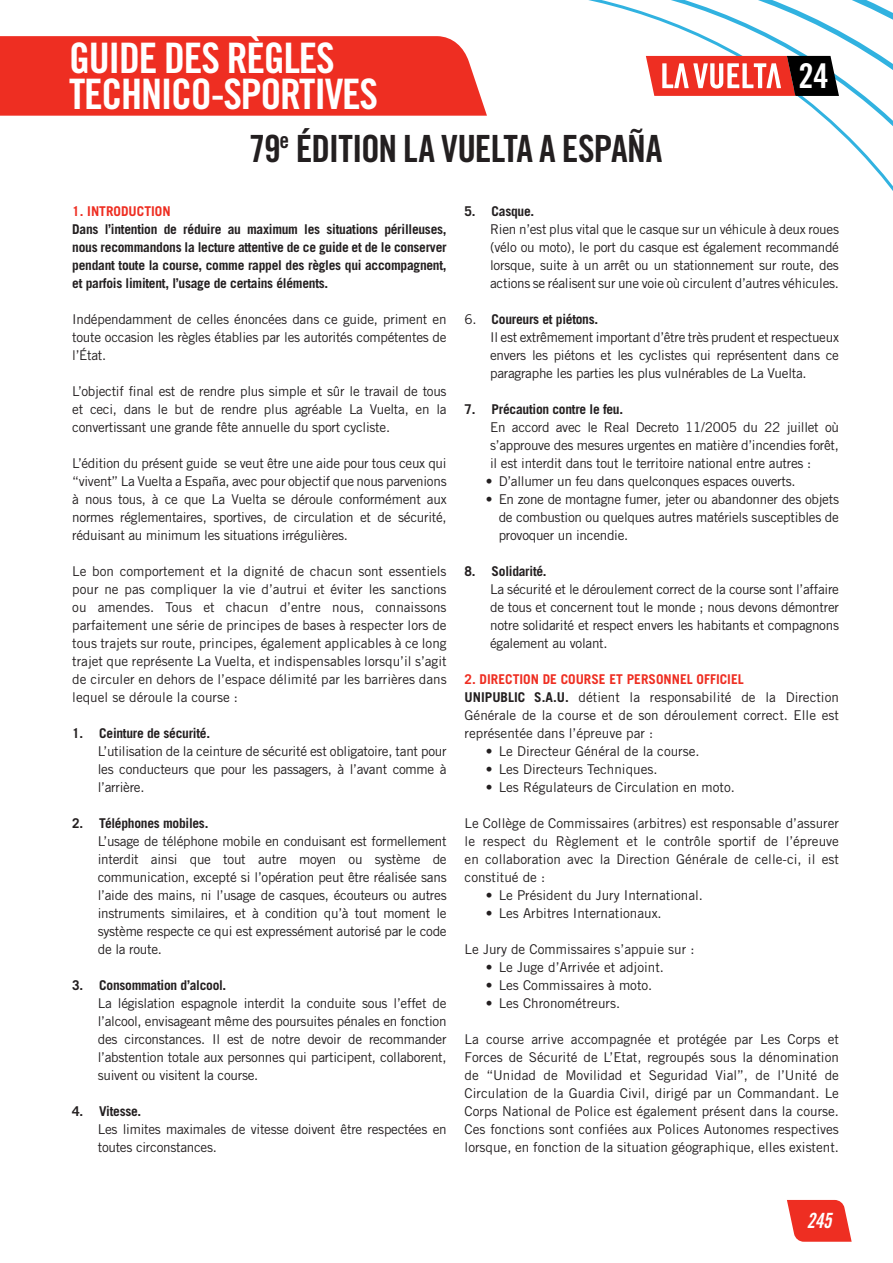
<style>
.page{position:relative;width:893px;height:1263px;background:#fff}
.page>*{position:absolute;margin:0;border:0;box-sizing:border-box;transform-origin:0 0}
.t1{font:42px/36px "Trade Gothic LT Pro Bd Cn 20";letter-spacing:-.03em;color:#fff}
.t2{font:37.5px "Trade Gothic LT Pro Bd Cn 20";letter-spacing:-.025em;color:#231f20}
.t3{font:34.2px "Trade Gothic LT Pro Bd Cn 20";color:#fff}
.t4{font:21px "Trade Gothic LT Pro Bd Cn 20 Obl";color:#fff;scale:.9 1}
.t5{font:13.5px/18px "Trade Gothic LT Pro";letter-spacing:-.02em;color:#231f20;text-align:justify}
.t6{font:13.5px/18px "Trade Gothic LT Pro";color:#231f20}
.t7{font:700 13.5px/18px "Trade Gothic LT Pro";letter-spacing:-.02em;color:#231f20;text-align:justify}
.t8{font:700 13.5px "Trade Gothic LT Pro";color:#ee2e22}
.s1{font-weight:700}
.s2{font-weight:700;color:#ee2e22}
</style>
<div class="page">
<svg style="left:588px;top:0;width:305px;height:191px"></svg>
<svg style="left:787px;top:1200px;width:65px;height:42px;background:#f04e44"></svg>
<svg style="left:646px;top:56px;width:193px;height:40px"></svg>
<div style="left:0;top:36px;width:487px;height:80px;background:#ee2e22"></div>
<h1 class="t1" style="left:69px;top:40px;width:311px">GUIDE DES RÈGLES<br>TECHNICO-SPORTIVES</h1>
<h2 class="t2" style="left:249px;top:125px;width:415px">79<sup>e</sup> ÉDITION LA VUELTA A ESPAÑA</h2>
<h3 class="t3" style="left:798px;top:55px;width:32px">24</h3>
<p class="t8" style="left:72px;top:203px;width:100px">1. INTRODUCTION</p>
<p class="t7" style="left:72px;top:220px;width:376px">Dans l’intention de réduire au maximum les situations périlleuses, nous recommandons la lecture attentive de ce guide et de le conserver pendant toute la course, comme rappel des règles qui accompagnent, et parfois limitent, l’usage de certains éléments.</p>
<p class="t5" style="left:72px;top:310px;width:376px">Indépendamment de celles énoncées dans ce guide, priment en toute occasion les règles établies par les autorités compétentes de l’État.</p>
<p class="t5" style="left:72px;top:382px;width:376px">L’objectif final est de rendre plus simple et sûr le travail de tous et ceci, dans le but de rendre plus agréable La Vuelta, en la convertissant une grande fête annuelle du sport cycliste.</p>
<p class="t5" style="left:72px;top:454px;width:376px">L’édition du présent guide se veut être une aide pour tous ceux qui “vivent” La Vuelta a España, avec pour objectif que nous parvenions à nous tous, à ce que La Vuelta se déroule conformément aux normes réglementaires, sportives, de circulation et de sécurité, réduisant au minimum les situations irrégulières.</p>
<p class="t5" style="left:72px;top:562px;width:376px">Le bon comportement et la dignité de chacun sont essentiels pour ne pas compliquer la vie d’autrui et éviter les sanctions ou amendes. Tous et chacun d’entre nous, connaissons parfaitement une série de principes de bases à respecter lors de tous trajets sur route, principes, également applicables à ce long trajet que représente La Vuelta, et indispensables lorsqu’il s’agit de circuler en dehors de l’espace délimité par les barrières dans lequel se déroule la course :</p>
<p class="t7" style="left:72px;top:724px;width:139px">1. Ceinture de sécurité.</p>
<p class="t5" style="left:98px;top:742px;width:350px">L’utilisation de la ceinture de sécurité est obligatoire, tant pour les conducteurs que pour les passagers, à l’avant comme à l’arrière.</p>
<p class="t7" style="left:72px;top:814px;width:138px">2. Téléphones mobiles.</p>
<p class="t5" style="left:98px;top:832px;width:350px">L’usage de téléphone mobile en conduisant est formellement interdit ainsi que tout autre moyen ou système de communication, excepté si l’opération peut être réalisée sans l’aide des mains, ni l’usage de casques, écouteurs ou autres instruments similaires, et à condition qu’à tout moment le système respecte ce qui est expressément autorisé par le code de la route.</p>
<p class="t7" style="left:72px;top:976px;width:156px">3. Consommation d’alcool.</p>
<p class="t5" style="left:98px;top:994px;width:350px">La législation espagnole interdit la conduite sous l’effet de l’alcool, envisageant même des poursuites pénales en fonction des circonstances. Il est de notre devoir de recommander l’abstention totale aux personnes qui participent, collaborent, suivent ou visitent la course.</p>
<p class="t7" style="left:72px;top:1102px;width:71px">4. Vitesse.</p>
<p class="t5" style="left:98px;top:1120px;width:350px">Les limites maximales de vitesse doivent être respectées en toutes circonstances.</p>
<p class="t7" style="left:465px;top:202px;width:71px">5. Casque.</p>
<p class="t5" style="left:490px;top:220px;width:350px">Rien n’est plus vital que le casque sur un véhicule à deux roues (vélo ou moto), le port du casque est également recommandé lorsque, suite à un arrêt ou un stationnement sur route, des actions se réalisent sur une voie où circulent d’autres véhicules.</p>
<p class="t5" style="left:490px;top:310px;width:350px;text-align:left;text-indent:-26px">6. <span class="s1">Coureurs et piétons.<br></span>Il est extrêmement important d’être très prudent et respectueux envers les piétons et les cyclistes qui représentent dans ce paragraphe les parties les plus vulnérables de La Vuelta.</p>
<p class="t7" style="left:465px;top:400px;width:160px">7. Précaution contre le feu.</p>
<p class="t5" style="left:490px;top:418px;width:350px">En accord avec le Real Decreto 11/2005 du 22 juillet où s’approuve des mesures urgentes en matière d’incendies forêt, il est interdit dans tout le territoire national entre autres :</p>
<p class="t5" style="left:486px;top:472px;width:311px">• D’allumer un feu dans quelconques espaces ouverts.</p>
<p class="t5" style="left:499px;top:490px;width:342px;text-indent:-13px">• En zone de montagne fumer, jeter ou abandonner des objets de combustion ou quelques autres matériels susceptibles de provoquer un incendie.</p>
<p class="t7" style="left:465px;top:562px;width:84px">8. Solidarité.</p>
<p class="t5" style="left:490px;top:580px;width:350px">La sécurité et le déroulement correct de la course sont l’affaire de tous et concernent tout le monde ; nous devons démontrer notre solidarité et respect envers les habitants et compagnons également au volant.</p>
<p class="t6" style="left:465px;top:670px;width:376px"><span class="s2">2. DIRECTION DE COURSE ET PERSONNEL OFFICIEL<br></span><span class="s1">UNIPUBLIC S.A.U.</span> détient la responsabilité de la Direction Générale de la course et de son déroulement correct. Elle est représentée dans l’épreuve par :</p>
<p class="t6" style="left:486px;top:742px;width:215px">• Le Directeur Général de la course.</p>
<p class="t6" style="left:486px;top:760px;width:173px">• Les Directeurs Techniques.</p>
<p class="t6" style="left:486px;top:778px;width:250px">• Les Régulateurs de Circulation en moto.</p>
<p class="t5" style="left:465px;top:814px;width:376px">Le Collège de Commissaires (arbitres) est responsable d’assurer le respect du Règlement et le contrôle sportif de l’épreuve en collaboration avec la Direction Générale de celle-ci, il est constitué de :</p>
<p class="t6" style="left:486px;top:886px;width:219px">• Le Président du Jury International.</p>
<p class="t6" style="left:486px;top:904px;width:177px">• Les Arbitres Internationaux.</p>
<p class="t6" style="left:465px;top:940px;width:231px">Le Jury de Commissaires s’appuie sur :</p>
<p class="t6" style="left:486px;top:958px;width:180px">• Le Juge d’Arrivée et adjoint.</p>
<p class="t6" style="left:486px;top:976px;width:168px">• Les Commissaires à moto.</p>
<p class="t6" style="left:486px;top:994px;width:136px">• Les Chronométreurs.</p>
<p class="t5" style="left:465px;top:1030px;width:376px">La course arrive accompagnée et protégée par Les Corps et Forces de Sécurité de L’Etat, regroupés sous la dénomination de “Unidad de Movilidad et Seguridad Vial”, de l’Unité de Circulation de la Guardia Civil, dirigé par un Commandant. Le Corps National de Police est également présent dans la course.<br>Ces fonctions sont confiées aux Polices Autonomes respectives lorsque, en fonction de la situation géographique, elles existent.</p>
<h3 class="t4" style="left:807px;top:1208px;width:29px">245</h3>
</div>
